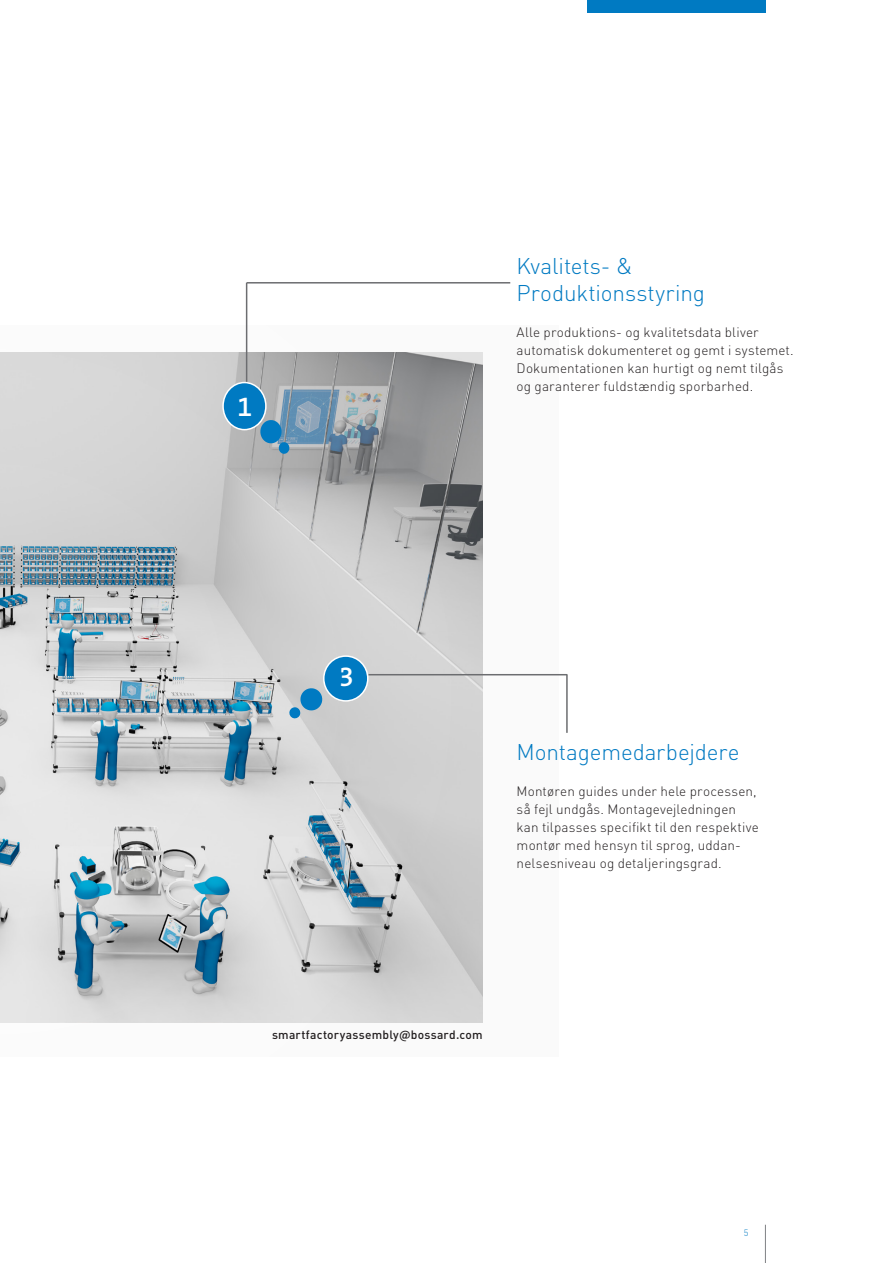
<style>
.page{position:relative;width:893px;height:1263px;background:#fff}
.page>*{position:absolute;margin:0;border:0;box-sizing:border-box;transform-origin:0 0}
.t1{font:27px "The Serif HP6 Se Bld";color:#fff}
.Lead_Titel_1{font:300 22.5px "DINOT";letter-spacing:-.005em;color:#007ac2}
.Lauftext{font:300 13.5px/18px "DINOT";letter-spacing:.01em;color:#231f20}
.Titel_Tabelle{font:500 12px "DINOT";letter-spacing:.02em;color:#231f20}
.t2{font:300 9px "DINOT";color:#007ac2}
</style>
<div class="page">
<hr style="left:765px;top:1225px;width:1px;height:38px;background:#808285">
<div style="left:587px;top:0;width:178px;height:13px;background:#007ac2"></div>
<div style="left:0;top:326px;width:559px;height:731px;background:#fafafa"></div>
<img style="left:0;top:353px;width:483px;height:670px">
<div style="left:324px;top:656px;width:44px;height:45px;background:#007ac2;border-radius:50%"></div>
<div style="left:323px;top:655px;width:45px;height:47px;border:2px solid #fff;border-radius:50%"></div>
<svg style="left:289px;top:687px;width:34px;height:32px"></svg>
<div style="left:223px;top:383px;width:43px;height:47px;background:#007ac2;border-radius:50%"></div>
<div style="left:222px;top:382px;width:45px;height:48px;border:2px solid #fff;border-radius:50%"></div>
<svg style="left:259px;top:419px;width:31px;height:35px"></svg>
<hr style="left:246px;top:283px;width:1px;height:99px;background:#6c6d70">
<hr style="left:247px;top:282px;width:263px;height:2px;background:#6c6d70">
<hr style="left:566px;top:674px;width:2px;height:59px;background:#6c6d70">
<hr style="left:368px;top:674px;width:199px;height:1px;background:#6c6d70">
<p class="t1" style="left:238px;top:389px;width:16px">1</p>
<p class="Lead_Titel_1" style="left:517px;top:250px;width:118px">Kvalitets- &amp;</p>
<p class="Lead_Titel_1" style="left:517px;top:277px;width:190px">Produktionsstyring</p>
<p class="Lauftext" style="left:517px;top:322px;width:279px">Alle produktions- og kvalitetsdata bliver automatisk dokumenteret og gemt i systemet.<br>Dokumentationen kan hurtigt og nemt tilgås og garanterer fuldstændig sporbarhed.</p>
<p class="t1" style="left:339px;top:660px;width:16px">3</p>
<p class="Lead_Titel_1" style="left:517px;top:736px;width:224px">Montagemedarbejdere</p>
<p class="Lauftext" style="left:517px;top:781px;width:244px">Montøren guides under hele processen, så fejl undgås. Montagevejledningen kan tilpasses specifikt til den respektive montør med hensyn til sprog, uddan&shy;nelsesniveau og detaljeringsgrad.</p>
<p class="Titel_Tabelle" style="left:272px;top:1026px;width:212px">smartfactoryassembly@bossard.com</p>
<p class="t2" style="left:744px;top:1227px;width:6px">5</p>
</div>
